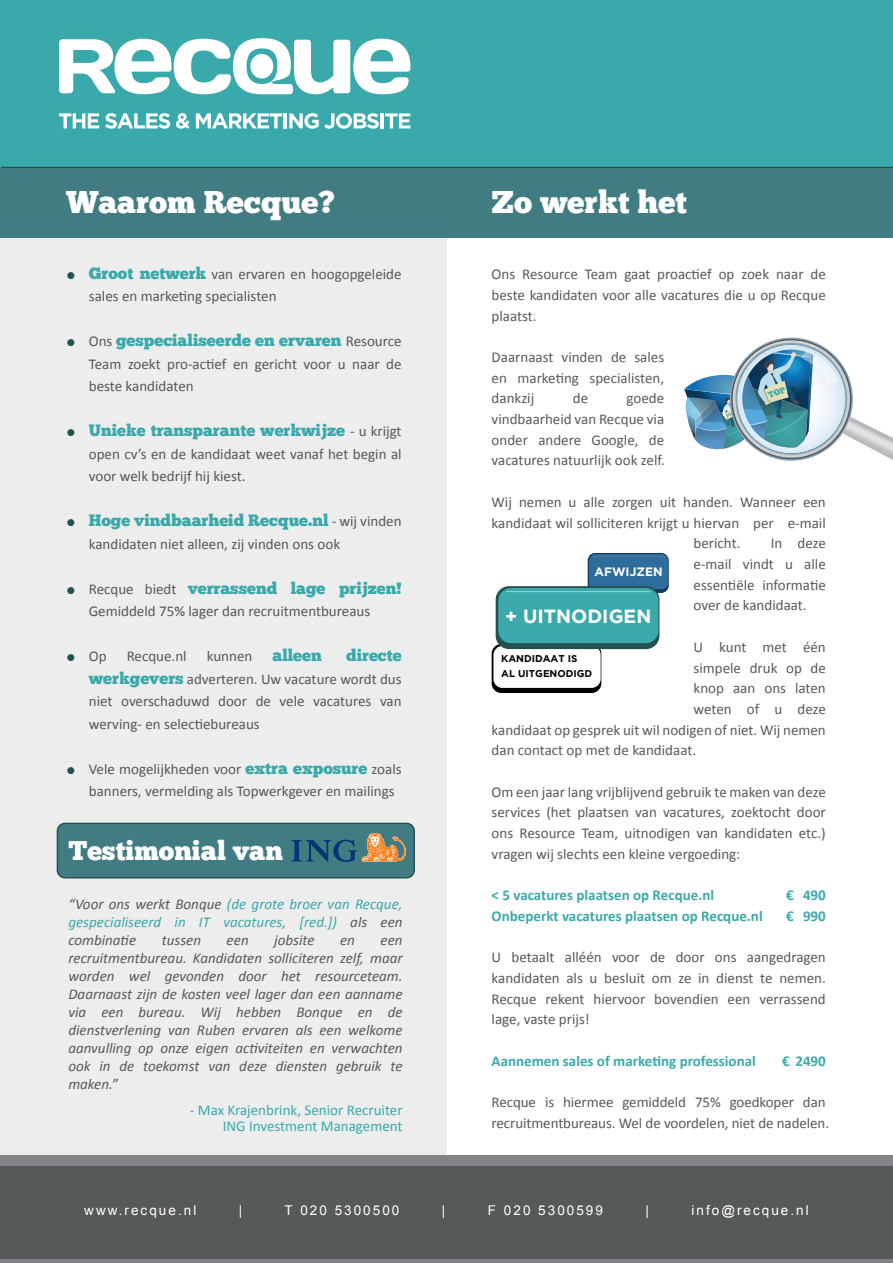
<style>
.page{position:relative;width:893px;height:1263px;background:#fff}
.page>*{position:absolute;margin:0;border:0;box-sizing:border-box;transform-origin:0 0}
.t1{font:31.5px "Chunk Five";color:#fff}
.t2{font:27px "Chunk Five";color:#fff}
.t3{font:700 19.05px "Gotham";color:#fff}
.t4{font:16.5px "Chunk Five";color:#39a9ab}
.t5{font:16.5px "Chunk Five";color:#3ba9ab}
.t6{font:15px/22.5px "Calibri";color:#55595a}
.t7{font:15px/20.7px "Calibri";color:#565a5b;text-align:justify}
.t8{font:italic 15px/18px "Calibri";color:#565a5b;text-align:justify}
.t9{font:700 15px "Calibri";color:#3ba9ab}
.t10{font:italic 15px/18px "Calibri";color:#39a9ab;text-align:justify}
.t11{font:15px/16.5px "Calibri";color:#39a9ab;text-align:right}
.t12{font:13.5px "Arial";letter-spacing:.15em;color:#fff}
.t13{font:700 12.15px "Gotham";color:#fff}
.t14{font:12px "Wingdings";color:#235151}
.t15{font:700 9.9px/14.9px "Gotham";color:#000001}
.s1{font-family:"Chunk Five";font-size:16.5px;color:#39a9ab}
.s2{font-family:"Calibri";font-size:15px;color:#55595a}
.s3{color:#565a5b}
</style>
<div class="page">
<div style="left:0;top:229px;width:446px;height:931px;background:#ecedec"></div>
<div style="left:0;top:0;width:893px;height:169px;background:#39a9ab"></div>
<div style="left:0;top:168px;width:893px;height:70px;background:#407c82"></div>
<div style="left:0;top:1160px;width:893px;height:103px;background:#55595a"></div>
<div style="left:0;top:1155px;width:893px;height:11px;background:#818386"></div>
<hr style="left:1px;top:167px;width:892px;height:1px;background:#215050">
<hr style="left:0;top:1260px;width:893px;height:3px;background:#818386">
<svg style="left:59px;top:38px;width:351px;height:56px"></svg>
<svg style="left:59px;top:113px;width:40px;height:15px"></svg>
<svg style="left:105px;top:113px;width:65px;height:16px"></svg>
<svg style="left:176px;top:113px;width:14px;height:16px"></svg>
<svg style="left:196px;top:113px;width:86px;height:15px"></svg>
<hr style="left:284px;top:113px;width:3px;height:15px;background:#fff">
<svg style="left:289px;top:113px;width:90px;height:16px"></svg>
<hr style="left:380px;top:113px;width:4px;height:15px;background:#fff">
<svg style="left:385px;top:113px;width:25px;height:15px"></svg>
<div style="left:57px;top:823px;width:357px;height:55px;background:#407c82;border-radius:8px"></div>
<div style="left:57px;top:823px;width:358px;height:55px;border:1px solid #215050;border-radius:8px"></div>
<svg style="left:291px;top:833px;width:115px;height:29px"></svg>
<div style="left:492px;top:644px;width:109px;height:49px;background:#000001;border-radius:10px"></div>
<div style="left:493px;top:646px;width:108px;height:42px;background:#fff;border-radius:9px"></div>
<svg style="left:588px;top:553px;width:81px;height:40px"></svg>
<div style="left:589px;top:554px;width:79px;height:35px;background:#2e6c9b;border-radius:7px"></div>
<hr style="left:592px;top:556px;width:73px;height:1px;background:#5680a5">
<div style="left:496px;top:586px;width:163px;height:63px;background:linear-gradient(to right,#235151,#235252);border-radius:13px"></div>
<div style="left:498px;top:588px;width:160px;height:55px;background:#3ba9ab;border-radius:12px"></div>
<hr style="left:506px;top:591px;width:144px;height:1px;background:#8ad3d6">
<svg style="left:684px;top:337px;width:209px;height:124px"></svg>
<p class="t1" style="left:66px;top:183px;width:270px">Waarom Recque?</p>
<p class="t14" style="left:66px;top:269px;width:10px">●</p>
<p class="t14" style="left:66px;top:337px;width:10px">●</p>
<p class="t14" style="left:66px;top:427px;width:10px">●</p>
<p class="t14" style="left:66px;top:517px;width:10px">●</p>
<p class="t14" style="left:66px;top:584px;width:10px">●</p>
<p class="t14" style="left:66px;top:652px;width:10px">●</p>
<p class="t14" style="left:66px;top:764px;width:10px">●</p>
<p class="t6" style="left:89px;top:263px;width:314px"><span class="s1">Groot netwerk</span> van ervaren en hoogopgeleide sales en marketing specialisten</p>
<p class="t4" style="left:89px;top:331px;width:314px"><span class="s2">Ons</span> gespecialiseerde en ervaren <span class="s2">Resource</span></p>
<p class="t6" style="left:89px;top:353px;width:314px">Team zoekt pro-actief en gericht voor u naar de beste kandidaten</p>
<p class="t5" style="left:89px;top:421px;width:314px">Unieke transparante werkwijze <span class="s2">- u krijgt</span></p>
<p class="t6" style="left:89px;top:443px;width:314px">open cv’s en de kandidaat weet vanaf het begin al voor welk bedrijf hij kiest.</p>
<p class="t4" style="left:89px;top:511px;width:314px">Hoge vindbaarheid Recque.nl <span class="s2">- wij vinden</span></p>
<p class="t6" style="left:89px;top:533px;width:253px">kandidaten niet alleen, zij vinden ons ook</p>
<p class="t4" style="left:89px;top:578px;width:314px"><span class="s2">Recque biedt</span> verrassend lage prijzen!</p>
<p class="t6" style="left:89px;top:600px;width:283px">Gemiddeld 75% lager dan recruitmentbureaus</p>
<p class="t6" style="left:89px;top:645px;width:19px">Op</p>
<p class="t6" style="left:127px;top:645px;width:62px">Recque.nl</p>
<p class="t6" style="left:207px;top:645px;width:117px">kunnen <span class="s1">alleen</span></p>
<p class="t4" style="left:346px;top:646px;width:57px">directe</p>
<p class="t6" style="left:89px;top:668px;width:314px;text-align:justify"><span class="s1">werkgevers</span> adverteren. Uw vacature wordt dus niet overschaduwd door de vele vacatures van werving- en selectiebureaus</p>
<p class="t6" style="left:89px;top:758px;width:314px">Vele mogelijkheden voor <span class="s1">extra exposure</span> zoals banners, vermelding als Topwerkgever en mailings</p>
<p class="t2" style="left:68px;top:834px;width:216px">Testimonial van</p>
<p class="t10" style="left:68px;top:895px;width:336px"><span class="s3">“Voor ons werkt Bonque</span> (de grote broer van Recque, gespecialiseerd in IT vacatures, [red.]) <span class="s3">als een combinatie</span></p>
<p class="t8" style="left:162px;top:931px;width:41px">tussen</p>
<p class="t8" style="left:227px;top:931px;width:24px">een</p>
<p class="t8" style="left:274px;top:931px;width:42px">jobsite</p>
<p class="t8" style="left:340px;top:931px;width:16px">en</p>
<p class="t8" style="left:68px;top:931px;width:336px;text-indent:312px">een recruitmentbureau. Kandidaten solliciteren zelf, maar worden wel gevonden door het resourceteam.<br>Daarnaast zijn de kosten veel lager dan een aanname via een bureau. Wij hebben Bonque en de dienstverlening van Ruben ervaren als een welkome aanvulling op onze eigen activiteiten en verwachten ook in de toekomst van deze diensten gebruik te maken.”</p>
<p class="t11" style="left:190px;top:1101px;width:214px">- Max Krajenbrink, Senior Recruiter<br>ING Investment Management</p>
<p class="t1" style="left:492px;top:183px;width:197px">Zo werkt het</p>
<p class="t7" style="left:492px;top:264px;width:336px">Ons Resource Team gaat proactief op zoek naar de beste kandidaten voor alle vacatures die u op Recque plaatst.</p>
<p class="t7" style="left:492px;top:347px;width:174px">Daarnaast vinden de sales en marketing specialisten, dankzij</p>
<p class="t7" style="left:492px;top:388px;width:175px;text-indent:135px">goede vindbaarheid van Recque via onder andere Google, de vacatures natuurlijk ook zelf.</p>
<p class="t7" style="left:492px;top:492px;width:336px">Wij nemen u alle zorgen uit handen. Wanneer een</p>
<p class="t7" style="left:492px;top:512px;width:336px">kandidaat wil solliciteren krijgt u hiervan per e-mail</p>
<p class="t7" style="left:694px;top:533px;width:48px">bericht.</p>
<p class="t7" style="left:573px;top:388px;width:17px">de</p>
<p class="t7" style="left:694px;top:533px;width:134px;text-indent:77px">In deze e-mail vindt u alle essentiële informatie over de kandidaat.</p>
<p class="t7" style="left:694px;top:636px;width:134px">U kunt met één</p>
<p class="t7" style="left:694px;top:657px;width:134px">simpele druk op de</p>
<p class="t7" style="left:694px;top:678px;width:134px">knop aan ons laten</p>
<p class="t7" style="left:694px;top:699px;width:134px">weten of u deze</p>
<p class="t7" style="left:492px;top:719px;width:336px">kandidaat op gesprek uit wil nodigen of niet. Wij nemen</p>
<p class="t7" style="left:492px;top:740px;width:206px">dan contact op met de kandidaat.</p>
<p class="t7" style="left:492px;top:781px;width:336px">Om een jaar lang vrijblijvend gebruik te maken van deze services (het plaatsen van vacatures, zoektocht door ons Resource Team, uitnodigen van kandidaten etc.) vragen wij slechts een kleine vergoeding:</p>
<p class="t9" style="left:492px;top:886px;width:224px">&lt; 5 vacatures plaatsen op Recque.nl</p>
<p class="t9" style="left:786px;top:886px;width:41px">€ 490</p>
<p class="t9" style="left:492px;top:906px;width:273px">Onbeperkt vacatures plaatsen op Recque.nl</p>
<p class="t9" style="left:786px;top:906px;width:41px">€ 990</p>
<p class="t6" style="left:492px;top:947px;width:336px;line-height:20.7px;text-align:justify">U betaalt alléén voor de door ons aangedragen kandidaten als u besluit om ze in dienst te nemen.<br>Recque rekent hiervoor bovendien een verrassend lage, vaste prijs!</p>
<p class="t9" style="left:492px;top:1051px;width:266px">Aannemen sales of marketing professional</p>
<p class="t9" style="left:782px;top:1051px;width:45px">€ 2490</p>
<p class="t6" style="left:492px;top:1092px;width:339px;line-height:20.7px">Recque is hiermee gemiddeld 75% goedkoper dan recruitmentbureaus. Wel de voordelen, niet de nadelen.</p>
<p class="t13" style="left:595px;top:565px;width:70px">AFWIJZEN</p>
<p class="t3" style="left:505px;top:605px;width:148px">+ UITNODIGEN</p>
<p class="t15" style="left:501px;top:651px;width:93px">KANDIDAAT IS<br>AL UITGENODIGD</p>
<p class="t12" style="left:84px;top:1201px;width:114px">www.recque.nl</p>
<p class="t12" style="left:239px;top:1201px;width:5px">|</p>
<p class="t12" style="left:285px;top:1201px;width:116px">T 020 5300500</p>
<p class="t12" style="left:442px;top:1201px;width:5px">|</p>
<p class="t12" style="left:488px;top:1201px;width:117px">F 020 5300599</p>
<p class="t12" style="left:645px;top:1201px;width:5px">|</p>
<p class="t12" style="left:691px;top:1201px;width:119px">info@recque.nl</p>
</div>
